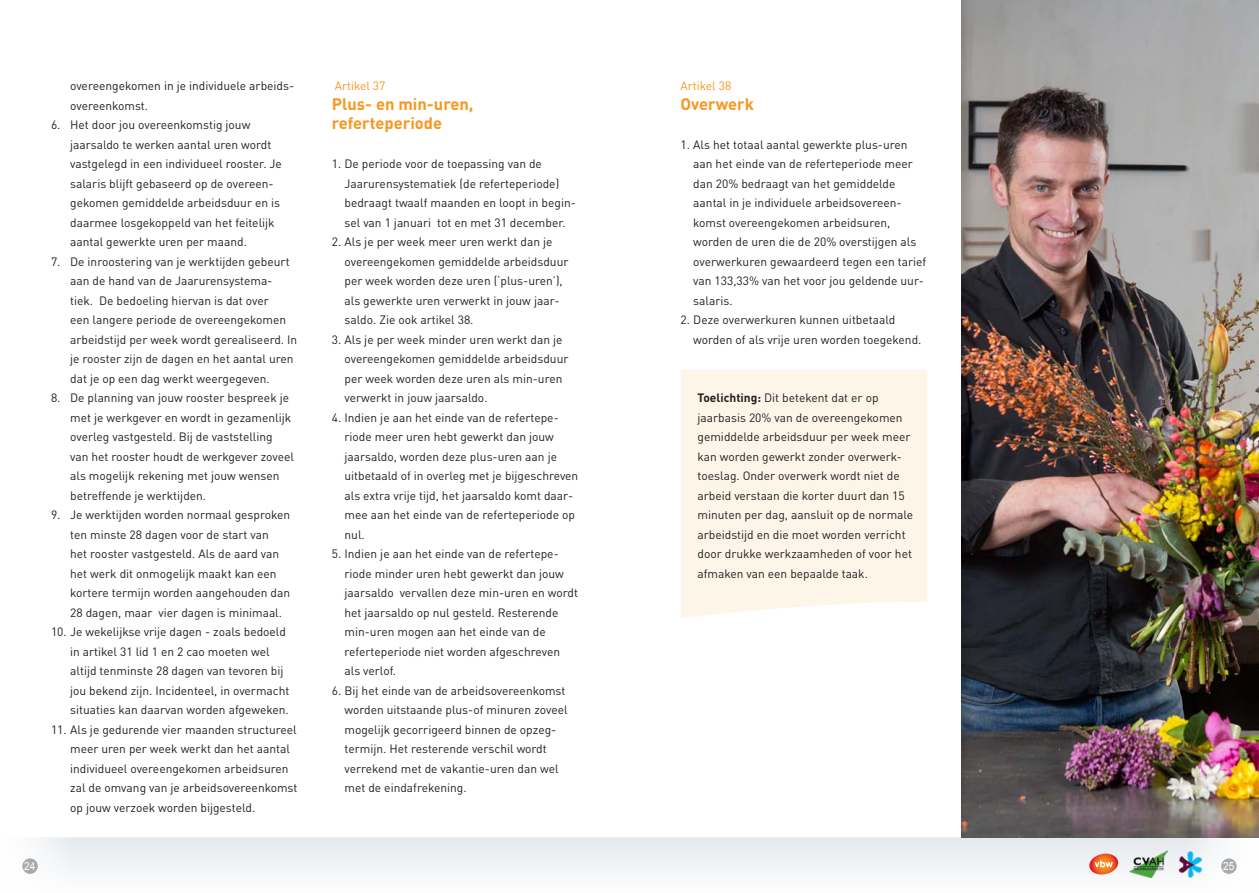
<style>
.page{position:relative;width:1259px;height:893px;background:#fff}
.page>*{position:absolute;margin:0;border:0;box-sizing:border-box;transform-origin:0 0}
.Platte_tekst{font:700 16.5px/19.5px "DIN Pro";color:#f7971d}
.Platte_tekst-2{font:12px/19.5px "DIN Pro";color:#231f20}
.Platte_tekst-3{font:12px "DIN Pro";color:#f7971d}
.t1{font:11.25px "Arial";color:#fff;scale:.9 1}
.s1{font-weight:700}
</style>
<div class="page">
<div style="left:0;top:838px;width:1259px;height:55px;background:linear-gradient(to right,#f1f4f6,#f1f4f6)"></div>
<div style="left:1221px;top:858px;width:15px;height:16px;background:#a8a9ad;border-radius:50%"></div>
<div style="left:22px;top:858px;width:16px;height:16px;background:#a8a9ad;border-radius:50%"></div>
<img style="left:1177px;top:851px;width:26px;height:26px">
<img style="left:1129px;top:851px;width:38px;height:26px">
<svg style="left:1088px;top:854px;width:31px;height:22px"></svg>
<div style="left:680px;top:370px;width:247px;height:248px;background:#fef5e9"></div>
<img style="left:1070px;top:0;width:189px;height:838px">
<img style="left:961px;top:0;width:109px;height:838px">
<p class="Platte_tekst-2" style="left:70px;top:75px;width:225px">overeengekomen in je individuele arbeids&shy;overeenkomst.</p>
<p class="Platte_tekst-2" style="left:70px;top:114px;width:213px;text-indent:-19px">6. Het door jou overeenkomstig jouw jaarsaldo te werken aantal uren wordt vastgelegd in een individueel rooster. Je salaris blijft gebaseerd op de overeen&shy;gekomen gemiddelde arbeidsduur en is daarmee losgekoppeld van het feitelijk aantal gewerkte uren per maand.</p>
<p class="Platte_tekst-2" style="left:70px;top:250px;width:229px;text-indent:-19px">7. De inroostering van je werktijden gebeurt aan de hand van de Jaarurensystema&shy;tiek. De bedoeling hiervan is dat over<br>een langere periode de overeengekomen arbeidstijd per week wordt gerealiseerd. In je rooster zijn de dagen en het aantal uren dat je op een dag werkt weergegeven.</p>
<p class="Platte_tekst-2" style="left:70px;top:387px;width:225px;text-indent:-19px">8. De planning van jouw rooster bespreek je met je werkgever en wordt in gezamenlijk overleg vastgesteld. Bij de vaststelling van het rooster houdt de werkgever zoveel als mogelijk rekening met jouw wensen betreffende je werktijden.</p>
<p class="Platte_tekst-2" style="left:70px;top:504px;width:222px;text-indent:-19px">9. Je werktijden worden normaal gesproken ten minste 28 dagen voor de start van<br>het rooster vastgesteld. Als de aard van het werk dit onmogelijk maakt kan een kortere termijn worden aangehouden dan 28 dagen, maar vier dagen is minimaal.</p>
<p class="Platte_tekst-2" style="left:70px;top:621px;width:221px;text-indent:-19px">10. Je wekelijkse vrije dagen - zoals bedoeld in artikel 31 lid 1 en 2 cao moeten wel altijd tenminste 28 dagen van tevoren bij jou bekend zijn. Incidenteel, in overmacht situaties kan daarvan worden afgeweken.</p>
<p class="Platte_tekst-2" style="left:70px;top:718px;width:229px;text-indent:-19px">11. Als je gedurende vier maanden structureel meer uren per week werkt dan het aantal individueel overeengekomen arbeidsuren zal de omvang van je arbeidsovereenkomst op jouw verzoek worden bijgesteld.</p>
<p class="Platte_tekst-3" style="left:335px;top:76px;width:52px">Artikel 37</p>
<p class="Platte_tekst" style="left:332px;top:92px;width:143px">Plus- en min-uren, referteperiode</p>
<p class="Platte_tekst-2" style="left:344px;top:153px;width:233px;text-indent:-13px">1. De periode voor de toepassing van de Jaarurensystematiek (de referteperiode) bedraagt twaalf maanden en loopt in begin&shy;sel van 1 januari tot en met 31 december.</p>
<p class="Platte_tekst-2" style="left:344px;top:231px;width:225px;text-indent:-13px">2. Als je per week meer uren werkt dan je overeengekomen gemiddelde arbeidsduur per week worden deze uren (‘plus-uren’), als gewerkte uren verwerkt in jouw jaar&shy;saldo. Zie ook artikel 38.</p>
<p class="Platte_tekst-2" style="left:344px;top:328px;width:225px;text-indent:-13px">3. Als je per week minder uren werkt dan je overeengekomen gemiddelde arbeidsduur per week worden deze uren als min-uren verwerkt in jouw jaarsaldo.</p>
<p class="Platte_tekst-2" style="left:344px;top:406px;width:235px;text-indent:-13px">4. Indien je aan het einde van de refertepe&shy;riode meer uren hebt gewerkt dan jouw jaarsaldo, worden deze plus-uren aan je uitbetaald of in overleg met je bijgeschreven als extra vrije tijd, het jaarsaldo komt daar&shy;mee aan het einde van de referteperiode op nul.</p>
<p class="Platte_tekst-2" style="left:344px;top:543px;width:235px;text-indent:-13px">5. Indien je aan het einde van de refertepe&shy;riode minder uren hebt gewerkt dan jouw jaarsaldo vervallen deze min-uren en wordt het jaarsaldo op nul gesteld. Resterende min-uren mogen aan het einde van de referteperiode niet worden afgeschreven als verlof.</p>
<p class="Platte_tekst-2" style="left:344px;top:679px;width:225px;text-indent:-13px">6. Bij het einde van de arbeidsovereenkomst worden uitstaande plus-of minuren zoveel mogelijk gecorrigeerd binnen de opzeg&shy;termijn. Het resterende verschil wordt verrekend met de vakantie-uren dan wel met de eindafrekening.</p>
<p class="Platte_tekst-3" style="left:680px;top:76px;width:52px">Artikel 38</p>
<p class="Platte_tekst" style="left:680px;top:92px;width:75px">Overwerk</p>
<p class="Platte_tekst-2" style="left:693px;top:133px;width:234px;text-indent:-13px">1. Als het totaal aantal gewerkte plus-uren aan het einde van de referteperiode meer dan 20% bedraagt van het gemiddelde aantal in je individuele arbeidsovereen&shy;komst overeengekomen arbeidsuren, worden de uren die de 20% overstijgen als overwerkuren gewaardeerd tegen een tarief van 133,33% van het voor jou geldende uur&shy;salaris.</p>
<p class="Platte_tekst-2" style="left:693px;top:309px;width:230px;text-indent:-13px">2. Deze overwerkuren kunnen uitbetaald worden of als vrije uren worden toegekend.</p>
<p class="Platte_tekst-2" style="left:697px;top:387px;width:217px"><span class="s1">Toelichting:</span> Dit betekent dat er op jaarbasis 20% van de overeengekomen gemiddelde arbeidsduur per week meer kan worden gewerkt zonder overwerk&shy;toeslag. Onder overwerk wordt niet de arbeid verstaan die korter duurt dan 15 minuten per dag, aansluit op de normale arbeidstijd en die moet worden verricht door drukke werkzaamheden of voor het afmaken van een bepaalde taak.</p>
<p class="t1" style="left:24px;top:859px;width:14px">24</p>
<p class="t1" style="left:1223px;top:859px;width:14px">25</p>
</div>
